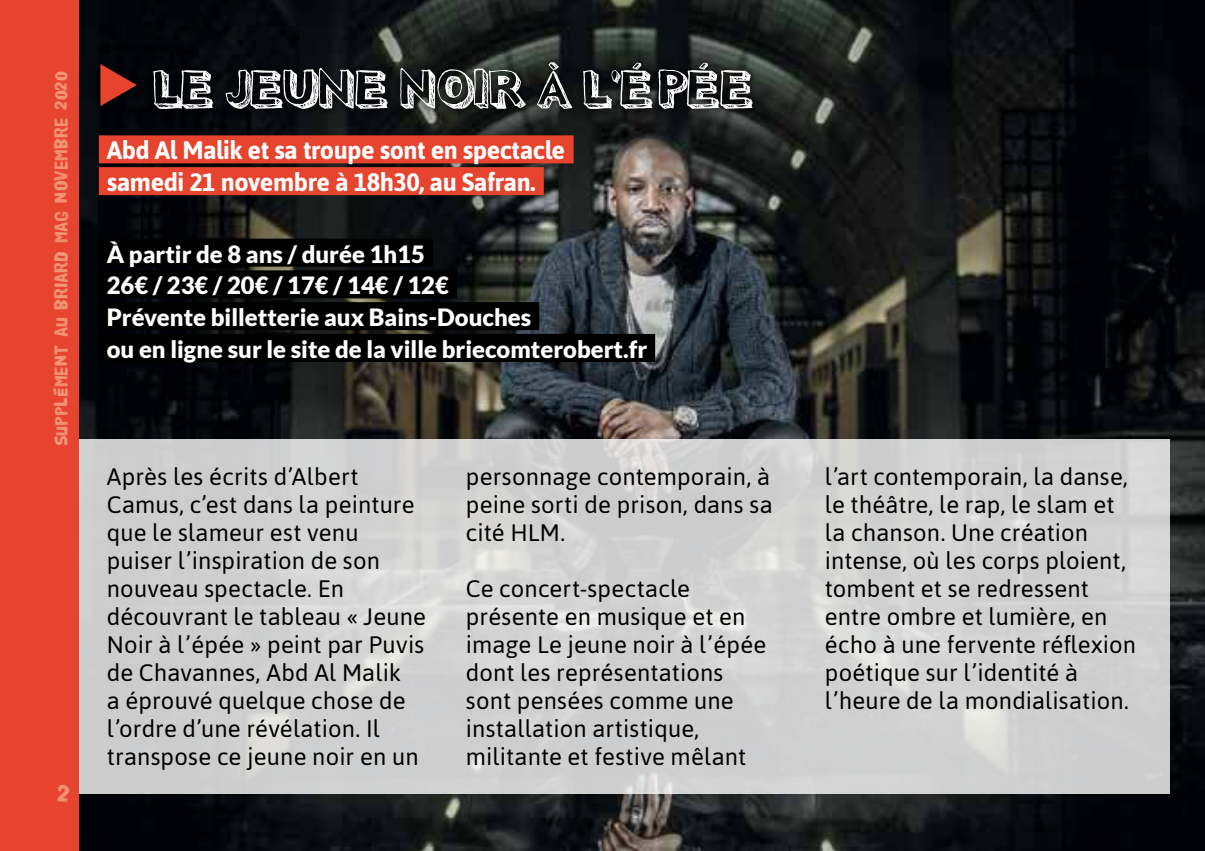
<style>
.page{position:relative;width:1205px;height:851px;background:#fff}
.page>*{position:absolute;margin:0;border:0;box-sizing:border-box;transform-origin:0 0}
.t1{font:53.25px "Pointy";letter-spacing:-.04em;color:#fff}
.t2{font:27px "HVD Poster";color:#f19777}
.t3{font:700 25.25px/31.8px "Asap";letter-spacing:-.02em;color:#fff}
.t4{font:23.75px/28px "Asap";letter-spacing:.005em;color:#000}
.t5{font:900 23.75px/31.8px "Lato";color:#fff}
.t6{font:19.5px "HVD Poster";color:#f19777}
.s1{color:#e6442e}
</style>
<div class="page">
<img style="left:79px;top:0;width:1126px;height:850px">
<div style="left:61px;top:439px;width:1108px;height:355px;background:#cfd0d0"></div>
<div style="left:0;top:0;width:79px;height:850px;background:#e6442e"></div>
<svg style="left:93px;top:55px;width:667px;height:62px;background:#0f1213"></svg>
<div style="left:99px;top:135px;width:475px;height:28px;background:#e6442e"></div>
<div style="left:99px;top:167px;width:445px;height:28px;background:#e6442e"></div>
<div style="left:99px;top:238px;width:334px;height:28px;background:#000"></div>
<div style="left:99px;top:270px;width:358px;height:28px;background:#000"></div>
<div style="left:99px;top:302px;width:440px;height:28px;background:#000"></div>
<div style="left:99px;top:334px;width:556px;height:28px;background:#000"></div>
<p class="t6" style="left:52px;top:446px;width:377px;rotate:-90deg">supplément au briard mag novembre 2020</p>
<h1 class="t1" style="left:96px;top:60px;width:660px"><span class="s1">◆</span> LE JEUNE NOIR À L’ÉPÉE</h1>
<p class="t4" style="left:107px;top:462px;width:321px">Après les écrits d’Albert<br>Camus, c’est dans la peinture que le slameur est venu puiser l’inspiration de son nouveau spectacle. En découvrant le tableau « Jeune<br>Noir à l’épée » peint par Puvis de Chavannes, Abd Al Malik<br>a éprouvé quelque chose de l’ordre d’une révélation. Il transpose ce jeune noir en un</p>
<p class="t4" style="left:466px;top:462px;width:308px;text-align:justify">personnage contemporain, à peine sorti de prison, dans sa cité HLM.</p>
<p class="t3" style="left:107px;top:134px;width:460px">Abd Al Malik et sa troupe sont en spectacle samedi 21 novembre à 18h30, au Safran.</p>
<p class="t5" style="left:107px;top:237px;width:542px">À partir de 8 ans / durée 1h15<br>26€ / 23€ / 20€ / 17€ / 14€ / 12€<br>Prévente billetterie aux Bains-Douches<br>ou en ligne sur le site de la ville briecomterobert.fr</p>
<p class="t4" style="left:466px;top:574px;width:302px">Ce concert-spectacle présente en musique et en image Le jeune noir à l’épée dont les représentations sont pensées comme une installation artistique, militante et festive mêlant</p>
<p class="t2" style="left:57px;top:780px;width:15px">2</p>
<p class="t4" style="left:825px;top:461px;width:313px">l’art contemporain, la danse, le théâtre, le rap, le slam et la chanson. Une création intense, où les corps ploient, tombent et se redressent entre ombre et lumière, en écho à une fervente réflexion poétique sur l’identité à l’heure de la mondialisation.</p>
</div>
